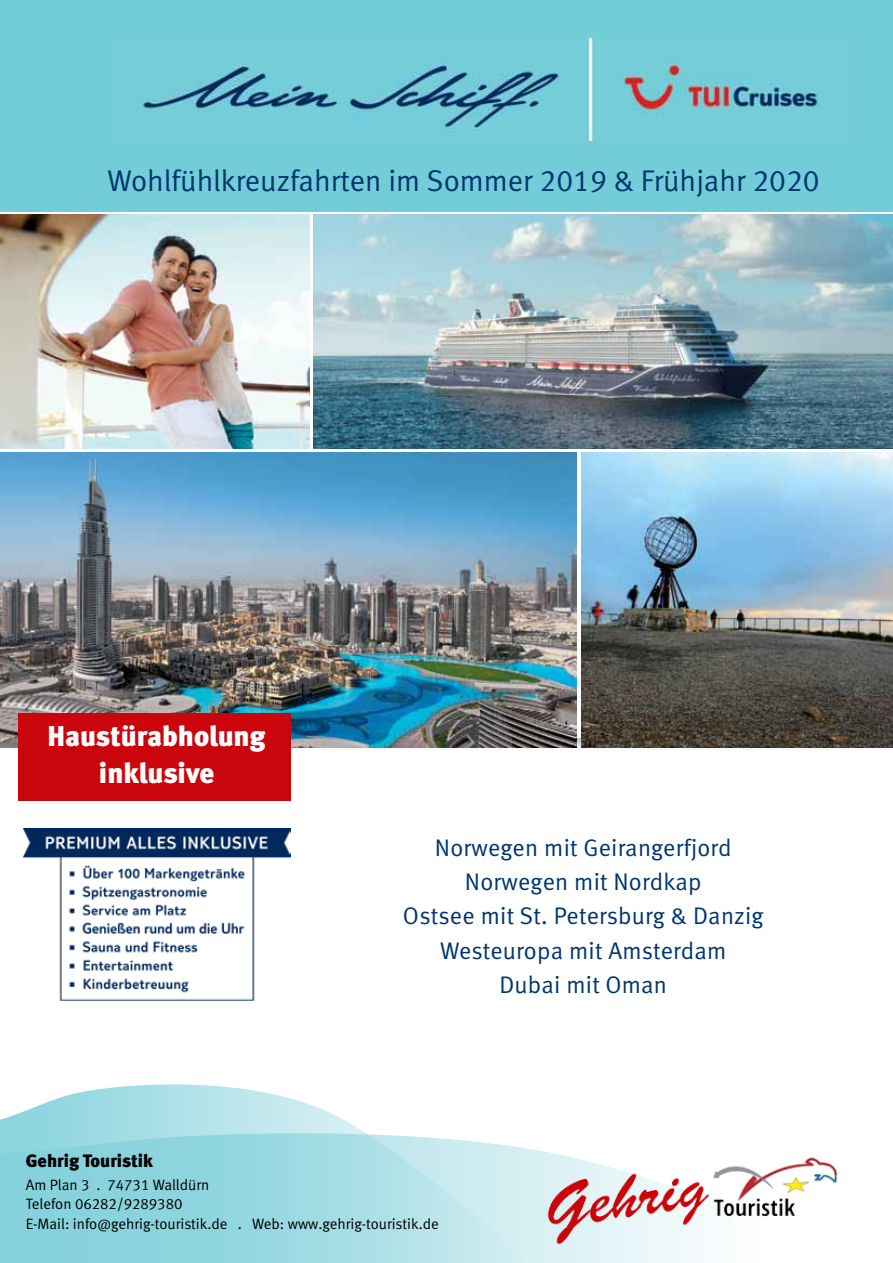
<style>
.page{position:relative;width:893px;height:1263px;background:#fff}
.page>*{position:absolute;margin:0;border:0;box-sizing:border-box;transform-origin:0 0}
.t1{font:30px "Meta GTW";color:#003670}
.t2{font:700 28.5px/37.5px "Meta GTW";color:#fff;text-align:center}
.t3{font:24px/34.5px "Meta GTW";letter-spacing:.01em;color:#003670;text-align:center}
.t4{font:700 18px "Meta GTW";color:#000}
.t5{font:15px/19.5px "Meta GTW";color:#000}
</style>
<div class="page">
<svg style="left:555px;top:1153px;width:151px;height:110px;fill:#ecf8f9"></svg>
<svg style="left:0;top:1084px;width:555px;height:179px"></svg>
<div style="left:0;top:0;width:893px;height:211px;background:#73cdd9"></div>
<img style="left:0;top:452px;width:577px;height:295px">
<img style="left:581px;top:452px;width:312px;height:295px">
<img style="left:0;top:215px;width:309px;height:233px">
<img style="left:313px;top:215px;width:580px;height:233px">
<img style="left:137px;top:39px;width:683px;height:102px">
<div style="left:18px;top:713px;width:273px;height:87px;background:#ca060c"></div>
<img style="left:23px;top:828px;width:267px;height:173px">
<img style="left:476px;top:1159px;width:230px;height:91px">
<img style="left:686px;top:1153px;width:152px;height:82px">
<img style="left:0;top:211px;width:1px;height:196px">
<p class="t1" style="left:108px;top:163px;width:713px">Wohlfühlkreuzfahrten im Sommer 2019 &amp; Frühjahr 2020</p>
<p class="t2" style="left:48px;top:717px;width:219px">Haustürabholung inklusive</p>
<p class="t3" style="left:403px;top:830px;width:362px">Norwegen mit Geirangerfjord<br>Norwegen mit Nordkap<br>Ostsee mit St. Petersburg &amp; Danzig<br>Westeuropa mit Amsterdam<br>Dubai mit Oman</p>
<p class="t4" style="left:26px;top:1150px;width:129px">Gehrig Touristik</p>
<p class="t5" style="left:26px;top:1174px;width:414px">Am Plan 3 . 74731 Walldürn<br>Telefon 06282/9289380<br>E-Mail: info@gehrig-touristik.de . Web: www.gehrig-touristik.de</p>
</div>
